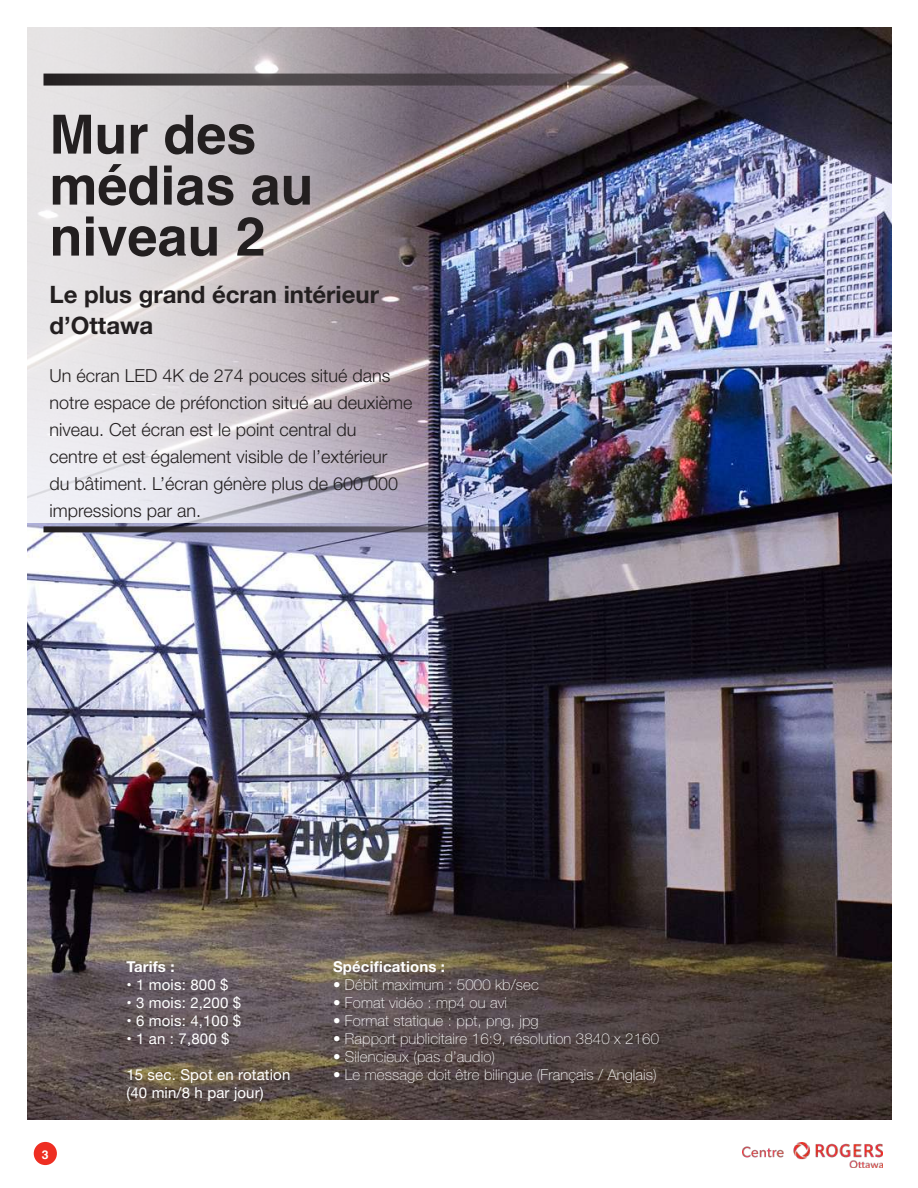
<style>
.page{position:relative;width:918px;height:1188px;background:#fff}
.page>*{position:absolute;margin:0;border:0;box-sizing:border-box;transform-origin:0 0}
.t1{font:700 54px/51px "Helvetica";color:#231f20}
.t2{font:700 24px/31.5px "Helvetica Neue LT Std";color:#231f20}
.t3{font:300 18px/27px "Helvetica Neue LT Std";color:#231f20}
.t4{font:100 15px "Helvetica Neue LT Std";letter-spacing:.01em;color:#fff}
.t5{font:15px/18px "Helvetica Neue";letter-spacing:.01em;color:#fff}
.t6{font:700 15px "Helvetica Neue LT Std";letter-spacing:.01em;color:#fff}
.t7{font:700 12.3px "Helvetica";color:#fff}
</style>
<div class="page">
<img style="left:27px;top:27px;width:864px;height:1093px">
<svg style="left:27px;top:27px;width:391px;height:496px;background:#c8c2c7"></svg>
<svg style="left:44px;top:74px;width:782px;height:12px;background:#463f44"></svg>
<svg style="left:44px;top:526px;width:782px;height:6px;background:#474451"></svg>
<img style="left:742px;top:1142px;width:141px;height:26px">
<div style="left:34px;top:1142px;width:23px;height:23px;background:#ee2e22;border-radius:50%"></div>
<h1 class="t1" style="left:49px;top:115px;width:266px">Mur des médias au niveau 2</h1>
<h2 class="t2" style="left:49px;top:278px;width:331px">Le plus grand écran intérieur d’Ottawa</h2>
<p class="t3" style="left:49px;top:361px;width:365px">Un écran LED 4K de 274 pouces situé dans notre espace de préfonction situé au deuxième niveau. Cet écran est le point central du<br>centre et est également visible de l’extérieur<br>du bâtiment. L’écran génère plus de 600 000 impressions par an.</p>
<p class="t7" style="left:42px;top:1147px;width:8px">3</p>
<p class="t6" style="left:126px;top:957px;width:50px">Tarifs :</p>
<p class="t5" style="left:126px;top:976px;width:104px">• 1 mois: 800 $</p>
<p class="t5" style="left:126px;top:995px;width:116px">• 3 mois: 2,200 $</p>
<p class="t5" style="left:126px;top:1013px;width:116px">• 6 mois: 4,100 $</p>
<p class="t5" style="left:126px;top:1030px;width:105px">• 1 an : 7,800 $</p>
<p class="t5" style="left:126px;top:1066px;width:166px">15 sec. Spot en rotation (40 min/8 h par jour)</p>
<p class="t6" style="left:333px;top:957px;width:114px">Spécifications :</p>
<p class="t4" style="left:333px;top:976px;width:207px">• Débit maximum : 5000 kb/sec</p>
<p class="t4" style="left:333px;top:994px;width:176px">• Fomat vidéo : mp4 ou avi</p>
<p class="t4" style="left:333px;top:1012px;width:207px">• Format statique : ppt, png, jpg</p>
<p class="t4" style="left:333px;top:1030px;width:328px">• Rapport publicitaire 16:9, résolution 3840 x 2160</p>
<p class="t4" style="left:333px;top:1048px;width:164px">• Silencieux (pas d’audio)</p>
<p class="t4" style="left:333px;top:1066px;width:325px">• Le message doit être bilingue (Français / Anglais)</p>
</div>
